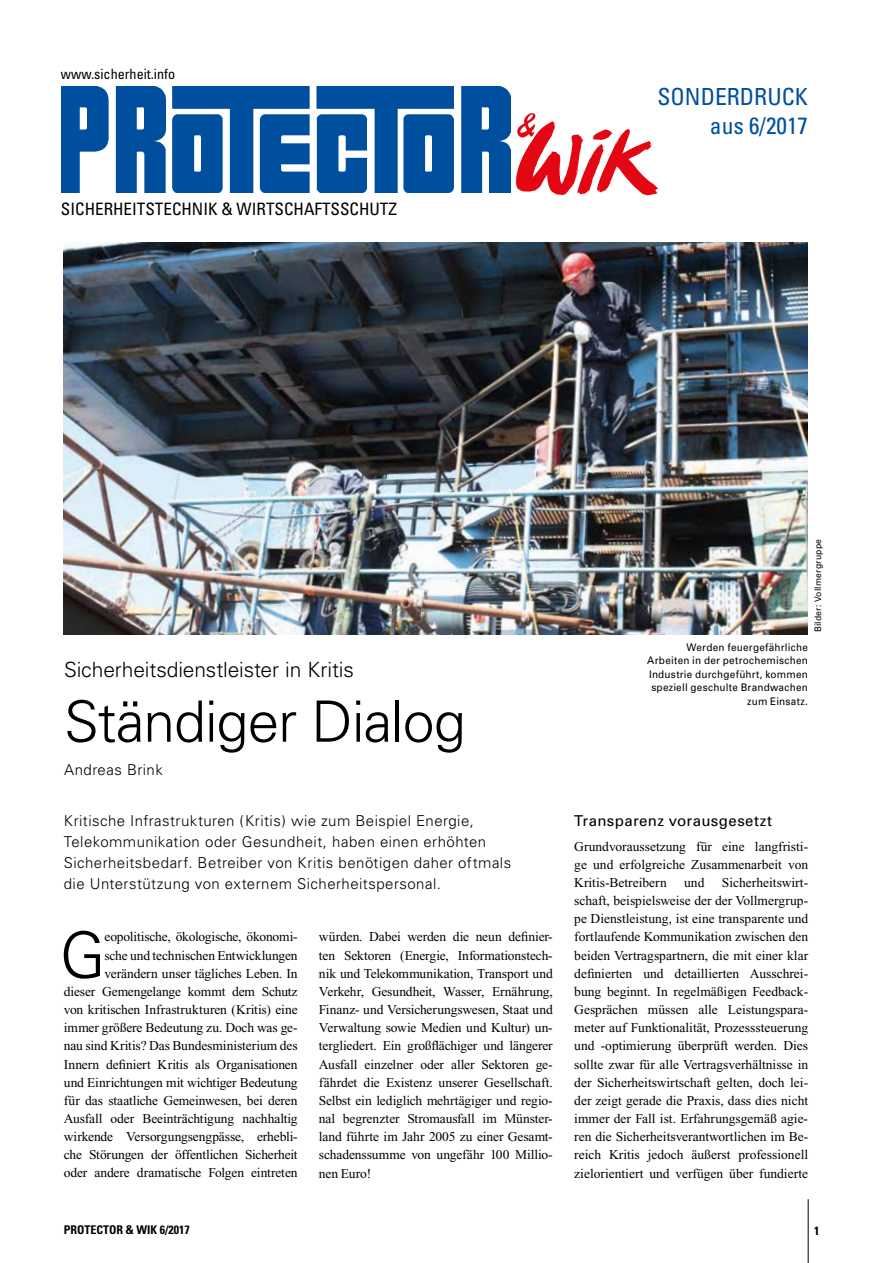
<style>
.page{position:relative;width:893px;height:1263px;background:#fff}
.page>*{position:absolute;margin:0;border:0;box-sizing:border-box;transform-origin:0 0}
.t1{font:300 63.75px "Univers";color:#000}
.t2{font:300 57px "Univers";letter-spacing:-.015em;color:#000}
.t3{font:condensed 23.55px/28.2px "Univers";color:#004f9f;text-align:right}
.t4{font:300 21px "Univers";letter-spacing:-.005em;color:#000}
.t5{font:condensed 17.1px "Univers";color:#000}
.t6{font:300 15px/21px "Univers";letter-spacing:.03em;color:#000}
.t7{font:15px "Univers";letter-spacing:.025em;color:#000}
.t8{font:condensed 14.1px "Univers";color:#000}
.t9{font:13.5px/18.1px "Times New Roman";letter-spacing:-.005em;color:#000;text-align:justify}
.t10{font:700 condensed 12px "Univers";color:#000}
.t11{font:10.5px/13.5px "Univers";letter-spacing:.025em;color:#000;text-align:right;scale:.95 1}
.t12{font:9px "Univers";letter-spacing:.025em;color:#000;scale:.95 1}
.s1{font-family:"Arial"}
</style>
<div class="page">
<hr style="left:808px;top:1199px;width:1px;height:64px;background:#000">
<img style="left:64px;top:242px;width:744px;height:393px">
<img style="left:62px;top:86px;width:449px;height:106px">
<svg style="left:516px;top:113px;width:142px;height:82px"></svg>
<p class="t8" style="left:61px;top:65px;width:116px">www.sicherheit.info</p>
<p class="t5" style="left:61px;top:198px;width:338px">SICHERHEITSTECHNIK &amp; WIRTSCHAFTSSCHUTZ</p>
<h3 class="t3" style="left:657px;top:82px;width:152px">SONDERDRUCK aus 6/2017</h3>
<h3 class="t4" style="left:64px;top:656px;width:291px">Sicherheitsdienstleister in Kritis</h3>
<h2 class="t2" style="left:64px;top:687px;width:403px">Ständiger Dialog</h2>
<p class="t6" style="left:64px;top:759px;width:100px">Andreas Brink</p>
<p class="t6" style="left:64px;top:810px;width:449px">Kritische Infrastrukturen (Kritis) wie zum Beispiel Energie, Telekommunikation oder Gesundheit, haben einen erhöhten Sicherheitsbedarf. Betreiber von Kritis benötigen daher oftmals die Unterstützung von externem Sicherheitspersonal.</p>
<h1 class="t1" style="left:60px;top:917px;width:48px">G</h1>
<p class="t9" style="left:64px;top:928px;width:235px;text-align:right">eopolitische, ökologische, ökonomi-<br>sche und technischen Entwicklungen verändern unser tägliches Leben. In<br>dieser Gemengelange kommt dem Schutz von kritischen Infrastrukturen (Kritis) eine immer größere Bedeutung zu. Doch was ge&shy;nau sind Kritis? Das Bundesministerium des Innern definiert Kritis als Organisationen und Einrichtungen mit wichtiger Bedeutung für das staatliche Gemeinwesen, bei deren Ausfall oder Beeinträchtigung nachhaltig wirkende Versorgungsengpässe, erhebli&shy;che Störungen der öffentlichen Sicherheit oder andere dramatische Folgen eintreten</p>
<p class="t9" style="left:319px;top:928px;width:235px">würden. Dabei werden die neun definier&shy;ten Sektoren (Energie, Informationstech&shy;nik und Telekommunikation, Transport und Verkehr, Gesundheit, Wasser, Ernährung, Finanz- und Versicherungswesen, Staat und Verwaltung sowie Medien und Kultur) un&shy;tergliedert. Ein großflächiger und längerer Ausfall einzelner oder aller Sektoren ge&shy;fährdet die Existenz unserer Gesellschaft.<br>Selbst ein lediglich mehrtägiger und regio&shy;nal begrenzter Stromausfall im Münster&shy;land führte im Jahr 2005 zu einer Gesamt&shy;schadenssumme von ungefähr 100 Millio&shy;nen Euro!</p>
<p class="t12" style="left:813px;top:632px;width:99px;rotate:-90deg">Bilder: Vollmergruppe</p>
<p class="t11" style="left:647px;top:640px;width:171px">Werden feuergefährliche<br>Arbeiten in der petrochemischen<br>Industrie durchgeführt, kommen speziell geschulte Brandwachen zum Einsatz.</p>
<p class="t7" style="left:574px;top:811px;width:199px">Transparenz vorausgesetzt</p>
<p class="t9" style="left:574px;top:837px;width:235px">Grundvoraussetzung für eine langfristi&shy;ge und erfolgreiche Zusammenarbeit von Kritis-Betreibern</p>
<p class="t9" style="left:574px;top:873px;width:235px;text-indent:148px">Sicherheitswirt&shy;schaft, beispielsweise der der Vollmergrup&shy;pe Dienstleistung<span class="s1">,</span> ist eine transparente und fortlaufende Kommunikation zwischen den beiden Vertragspartnern, die mit einer klar definierten und detaillierten Ausschrei&shy;bung beginnt. In regelmäßigen Feedback-Gesprächen müssen alle Leistungspara&shy;meter auf Funktionalität, Prozesssteuerung und -optimierung überprüft werden. Dies sollte zwar für alle Vertragsverhältnisse in der Sicherheitswirtschaft gelten, doch lei&shy;der zeigt gerade die Praxis, dass dies nicht immer der Fall ist. Erfahrungsgemäß agie&shy;ren die Sicherheitsverantwortlichen im Be&shy;reich Kritis jedoch äußerst professionell zielorientiert und verfügen über fundierte</p>
<p class="t9" style="left:684px;top:873px;width:22px">und</p>
<p class="t10" style="left:64px;top:1223px;width:128px">PROTECTOR &amp; WIK 6/2017</p>
<p class="t10" style="left:814px;top:1223px;width:7px">1</p>
</div>
